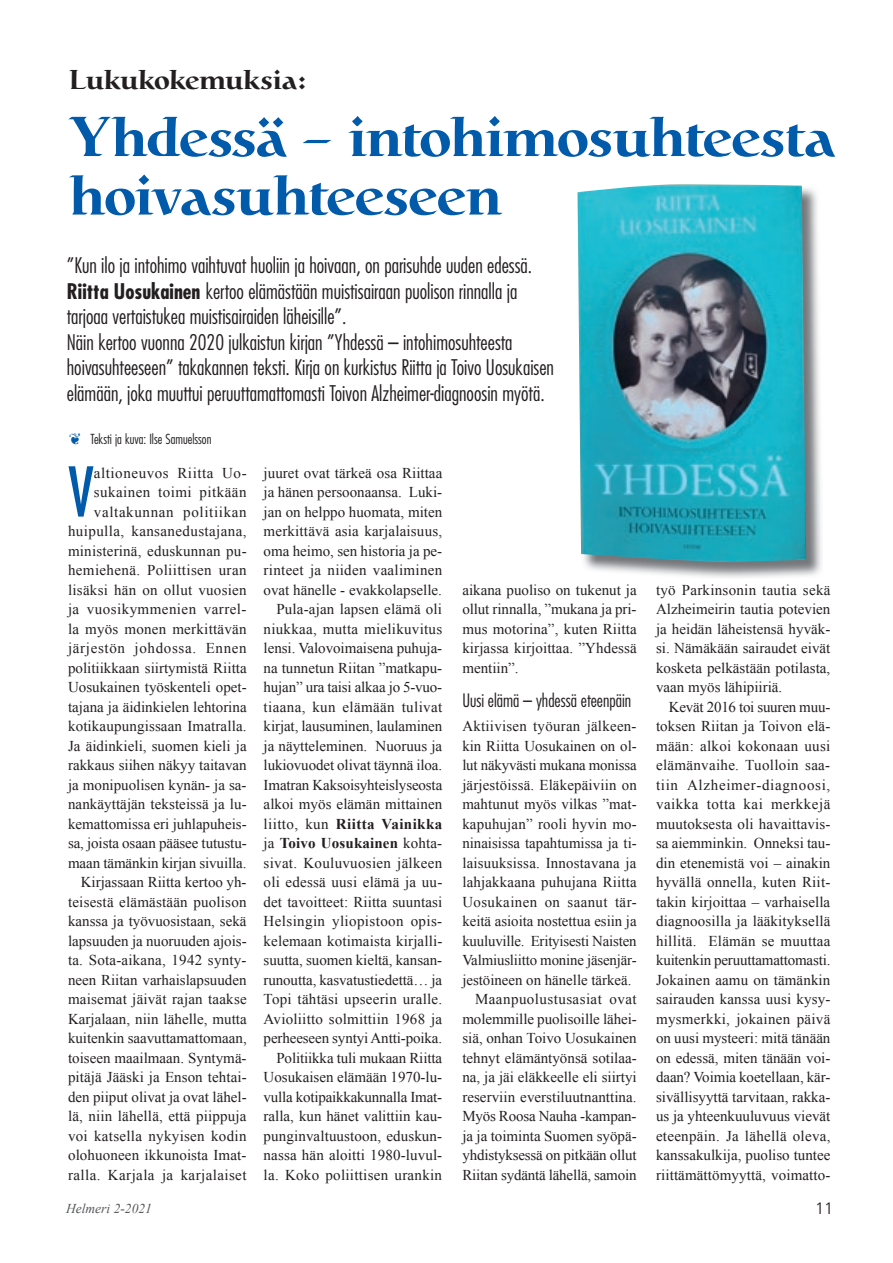
<style>
.page{position:relative;width:893px;height:1263px;background:#fff}
.page>*{position:absolute;margin:0;border:0;box-sizing:border-box;transform-origin:0 0}
.t1{font:condensed 66.75px "Futura Std";color:#015aaa}
.t2{font:500 55.5px/58.5px "Catull";color:#015aaa}
.t3{font:500 27px "Catull";letter-spacing:.01em;color:#231f20}
.t4{font:300 condensed 21px/25.5px "Futura Std";color:#231f20}
.t5{font:300 condensed 18px "Futura Std";color:#231f20}
.t6{font:300 16.5px "Frutiger LT Std";color:#231f20}
.t7{font:15px/19.5px "Times New Roman";color:#231f20;text-align:justify}
.t8{font:15px "Times New Roman";letter-spacing:.03em;color:#231f20}
.t9{font:15px "Times New Roman";letter-spacing:.02em;color:#231f20}
.t10{font:300 condensed 13.5px "Futura Std";color:#231f20}
.t11{font:italic 13.5px "Times New Roman";color:#57585a}
.s1{font-weight:700}
.s2{color:#015aaa}
</style>
<div class="page">
<img style="left:584px;top:188px;width:237px;height:390px">
<img style="left:578px;top:184px;width:228px;height:378px">
<h3 class="t3" style="left:69px;top:63px;width:239px">Lukukokemuksia:</h3>
<h2 class="t2" style="left:69px;top:109px;width:767px">Yhdessä – intohimosuhteesta hoivasuhteeseen</h2>
<p class="t4" style="left:67px;top:253px;width:489px">”Kun ilo ja intohimo vaihtuvat huoliin ja hoivaan, on parisuhde uuden edessä.<br><span class="s1">Riitta Uosukainen</span> kertoo elämästään muistisairaan puolison rinnalla ja tarjoaa vertaistukea muistisairaiden läheisille”.<br>Näin kertoo vuonna 2020 julkaistun kirjan ”Yhdessä – intohimosuhteesta hoivasuhteeseen” takakannen teksti. Kirja on kurkistus Riitta ja Toivo Uosukaisen elämään, joka muuttui peruuttamattomasti Toivon Alzheimer-diagnoosin myötä.</p>
<p class="t10" style="left:69px;top:431px;width:144px"><span class="s2">❦</span> Teksti ja kuva: Ilse Samuelsson</p>
<h1 class="t1" style="left:68px;top:452px;width:27px">V</h1>
<p class="t7" style="left:68px;top:463px;width:180px;text-align:right">altioneuvos Riitta Uo&shy;sukainen toimi pitkään valtakunnan politiikan huipulla, kansanedustajana, ministerinä, eduskunnan pu&shy;hemiehenä. Poliittisen uran lisäksi hän on ollut vuosien ja vuosikymmenien varrel&shy;la myös monen merkittävän järjestön johdossa. Ennen politiikkaan siirtymistä Riitta<br>Uosukainen työskenteli opet&shy;tajana ja äidinkielen lehtorina kotikaupungissaan Imatralla.<br>Ja äidinkieli, suomen kieli ja rakkaus siihen näkyy taitavan ja monipuolisen kynän- ja sa&shy;nankäyttäjän teksteissä ja lu&shy;kemattomissa eri juhlapuheis&shy;sa, joista osaan pääsee tutustu&shy;maan tämänkin kirjan sivuilla.<br>Kirjassaan Riitta kertoo yh&shy;teisestä elämästään puolison kanssa ja työvuosistaan, sekä lapsuuden ja nuoruuden ajois&shy;ta. Sota-aikana, 1942 synty&shy;neen Riitan varhaislapsuuden maisemat jäivät rajan taakse<br>Karjalaan, niin lähelle, mutta kuitenkin saavuttamattomaan, toiseen maailmaan. Syntymä&shy;pitäjä Jääski ja Enson tehtai&shy;den piiput olivat ja ovat lähel&shy;lä, niin lähellä, että piippuja voi katsella nykyisen kodin olohuoneen ikkunoista Imat&shy;ralla. Karjala ja karjalaiset</p>
<p class="t7" style="left:264px;top:463px;width:180px;text-align:right">juuret ovat tärkeä osa Riittaa ja hänen persoonaansa. Luki&shy;jan on helppo huomata, miten merkittävä asia karjalaisuus, oma heimo, sen historia ja pe&shy;rinteet ja niiden vaaliminen ovat hänelle - evakkolapselle.<br>Pula-ajan lapsen elämä oli niukkaa, mutta mielikuvitus lensi. Valovoimaisena puhuja&shy;na tunnetun Riitan ”matkapu&shy;hujan” ura taisi alkaa jo 5-vuo&shy;tiaana, kun elämään tulivat kirjat, lausuminen, laulaminen ja näytteleminen. Nuoruus ja lukiovuodet olivat täynnä iloa.<br>Imatran Kaksoisyhteislyseosta alkoi myös elämän mittainen liitto, kun <span class="s1">Riitta Vainikka </span>ja <span class="s1">Toivo Uosukainen</span> kohta&shy;sivat. Kouluvuosien jälkeen oli edessä uusi elämä ja uu&shy;det tavoitteet: Riitta suuntasi<br>Helsingin yliopistoon opis&shy;kelemaan kotimaista kirjalli&shy;suutta, suomen kieltä, kansan&shy;runoutta, kasvatustiedettä… ja<br>Topi tähtäsi upseerin uralle.<br>Avioliitto solmittiin 1968 ja perheeseen syntyi Antti-poika.<br>Politiikka tuli mukaan Riitta<br>Uosukaisen elämään 1970-lu&shy;vulla kotipaikkakunnalla Imat&shy;ralla, kun hänet valittiin kau&shy;punginvaltuustoon, eduskun&shy;nassa hän aloitti 1980-luvul&shy;la. Koko poliittisen urankin</p>
<p class="t7" style="left:462px;top:580px;width:176px">aikana puoliso on tukenut ja ollut rinnalla, ”mukana ja pri&shy;mus motorina”, kuten Riitta kirjassa kirjoittaa. ”Yhdessä mentiin”.</p>
<p class="t5" style="left:462px;top:690px;width:170px">Uusi elämä – yhdessä eteenpäin</p>
<p class="t9" style="left:462px;top:716px;width:176px">Aktiivisen työuran jälkeen-</p>
<p class="t7" style="left:462px;top:736px;width:176px">kin Riitta Uosukainen on ol-</p>
<p class="t7" style="left:462px;top:755px;width:176px">lut näkyvästi mukana monissa</p>
<p class="t7" style="left:462px;top:775px;width:176px">järjestöissä. Eläkepäiviin on</p>
<p class="t7" style="left:462px;top:794px;width:176px">mahtunut myös vilkas ”mat-</p>
<p class="t7" style="left:462px;top:814px;width:176px">kapuhujan” rooli hyvin mo-</p>
<p class="t7" style="left:462px;top:833px;width:176px">ninaisissa tapahtumissa ja ti-</p>
<p class="t7" style="left:462px;top:853px;width:176px">laisuuksissa. Innostavana ja</p>
<p class="t7" style="left:462px;top:872px;width:176px">lahjakkaana puhujana Riitta</p>
<p class="t8" style="left:462px;top:891px;width:176px">Uosukainen on saanut tär-</p>
<p class="t7" style="left:462px;top:911px;width:176px">keitä asioita nostettua esiin ja</p>
<p class="t7" style="left:462px;top:931px;width:176px">kuuluville. Erityisesti Naisten</p>
<p class="t7" style="left:462px;top:950px;width:176px">Valmiusliitto monine jäsenjär-</p>
<p class="t7" style="left:462px;top:970px;width:171px">jestöineen on hänelle tärkeä.</p>
<p class="t8" style="left:475px;top:989px;width:163px">Maanpuolustusasiat ovat</p>
<p class="t7" style="left:462px;top:1009px;width:176px">molemmille puolisoille lähei-</p>
<p class="t7" style="left:462px;top:1028px;width:176px">siä, onhan Toivo Uosukainen</p>
<p class="t7" style="left:462px;top:1048px;width:176px">tehnyt elämäntyönsä sotilaa-</p>
<p class="t7" style="left:462px;top:1067px;width:176px">na, ja jäi eläkkeelle eli siirtyi</p>
<p class="t7" style="left:462px;top:1087px;width:176px">reserviin everstiluutnanttina.</p>
<p class="t7" style="left:462px;top:1106px;width:176px">Myös Roosa Nauha -kampan-</p>
<p class="t7" style="left:462px;top:1126px;width:176px">ja ja toiminta Suomen syöpä-</p>
<p class="t7" style="left:462px;top:1145px;width:176px">yhdistyksessä on pitkään ollut</p>
<p class="t7" style="left:462px;top:1165px;width:176px">Riitan sydäntä lähellä, samoin</p>
<p class="t7" style="left:656px;top:580px;width:176px">työ Parkinsonin tautia sekä Alzheimeirin tautia potevien ja heidän läheistensä hyväk&shy;si. Nämäkään sairaudet eivät kosketa pelkästään potilasta, vaan myös lähipiiriä.</p>
<p class="t7" style="left:656px;top:697px;width:176px;text-indent:13px">Kevät 2016 toi suuren muu&shy;toksen Riitan ja Toivon elä&shy;mään: alkoi kokonaan uusi elämänvaihe. Tuolloin saa&shy;tiin Alzheimer-diagnoosi, vaikka totta kai merkkejä muutoksesta oli havaittavis&shy;sa aiemminkin. Onneksi tau&shy;din etenemistä voi – ainakin hyvällä onnella, kuten Riit&shy;takin kirjoittaa – varhaisella diagnoosilla ja lääkityksellä hillitä. Elämän se muuttaa kuitenkin peruuttamattomasti.<br>Jokainen aamu on tämänkin sairauden kanssa uusi kysy&shy;mysmerkki, jokainen päivä on uusi mysteeri: mitä tänään on edessä, miten tänään voi&shy;daan? Voimia koetellaan, kär&shy;sivällisyyttä tarvitaan, rakka&shy;us ja yhteenkuuluvuus vievät eteenpäin. Ja lähellä oleva, kanssakulkija, puoliso tuntee riittämättömyyttä, voimatto-</p>
<p class="t11" style="left:66px;top:1200px;width:87px">Helmeri 2-2021</p>
<p class="t6" style="left:815px;top:1199px;width:20px">11</p>
</div>
